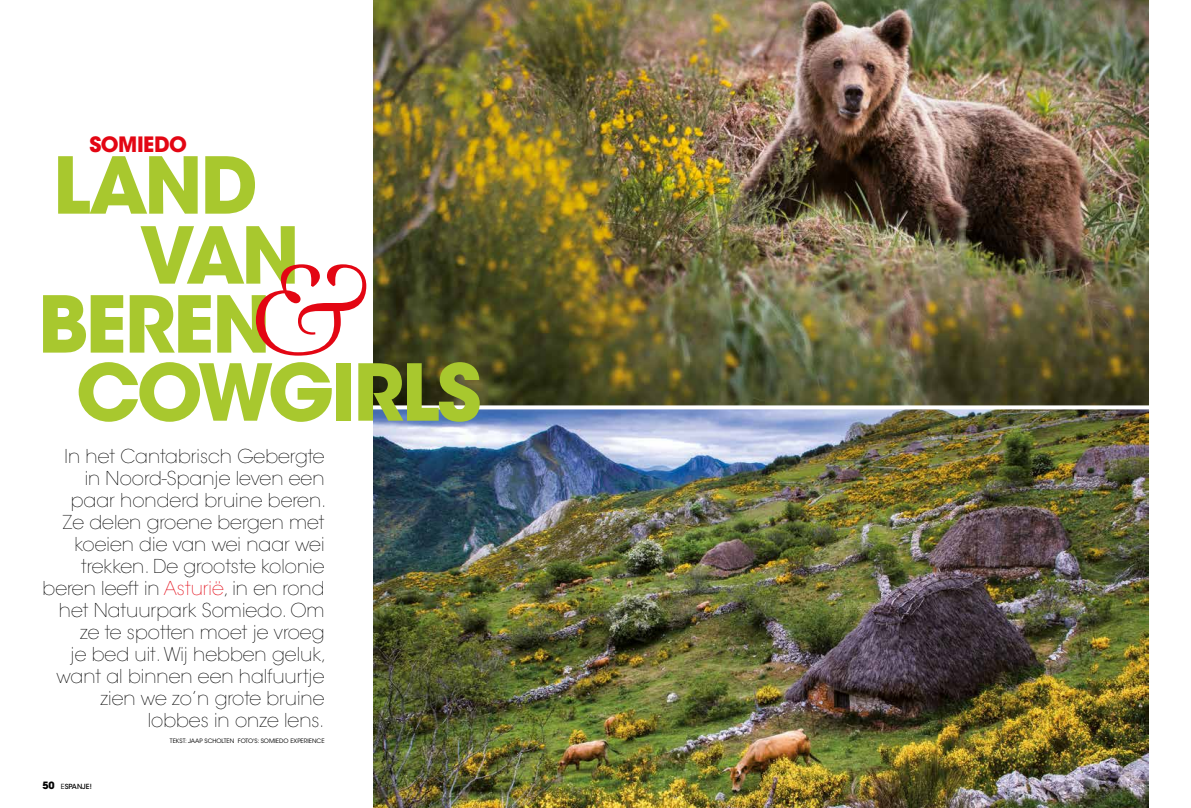
<style>
.page{position:relative;width:1191px;height:808px;background:#fff}
.page>*{position:absolute;margin:0;border:0;box-sizing:border-box;transform-origin:0 0}
.t1{font:300 141.1px "Lavigne Display";color:#e30613}
.t2{font:700 77.7px/70px "ITC Avant Garde Std";letter-spacing:-.035em;color:#a8c82e}
.t3{font:700 21px "ITC Avant Garde Std";letter-spacing:-.025em;color:#e30613}
.t4{font:200 19px/22px "ITC Avant Garde Std";color:#000;text-align:right}
.t5{font:700 10px "ITC Avant Garde Std";color:#000}
.t6{font:500 7px "ITC Avant Garde Std";color:#000}
.t7{font:6px "ITC Avant Garde Std";color:#000}
.s1{color:#e30613}
.s2{font-weight:400}
</style>
<div class="page">
<img style="left:373px;top:0;width:775px;height:808px">
<svg style="left:373px;top:405px;width:776px;height:4px"></svg>
<p class="t3" style="left:89px;top:130px;width:99px">SOMIEDO</p>
<h2 class="t2" style="left:139px;top:150px;width:162px;text-indent:-87px">LAND<br>VAN</h2>
<h1 class="t1" style="left:254px;top:236px;width:115px">&amp;</h1>
<h2 class="t2" style="left:38px;top:289px;width:235px">BEREN</h2>
<h2 class="t2" style="left:76px;top:357px;width:407px">COWGIRLS</h2>
<p class="t4" style="left:43px;top:445px;width:285px">In het Cantabrisch Gebergte<br>in Noord-Spanje leven een paar honderd bruine beren.<br>Ze delen groene bergen met koeien die van wei naar wei trekken. De grootste kolonie beren leeft in <span class="s1">Asturië</span>, in en rond het Natuurpark Somiedo. Om ze te spotten moet je vroeg<br>je bed uit. Wij hebben geluk, want al binnen een halfuurtje zien we zo’n grote bruine lobbes in onze lens.</p>
<p class="t7" style="left:170px;top:737px;width:156px">TEKST: JAAP SCHOLTEN FOTO'S: SOMIEDO EXPERIENCE</p>
<p class="t5" style="left:42px;top:779px;width:14px">50</p>
<p class="t6" style="left:61px;top:782px;width:32px"><span class="s2">E</span>SPANJE!</p>
</div>
